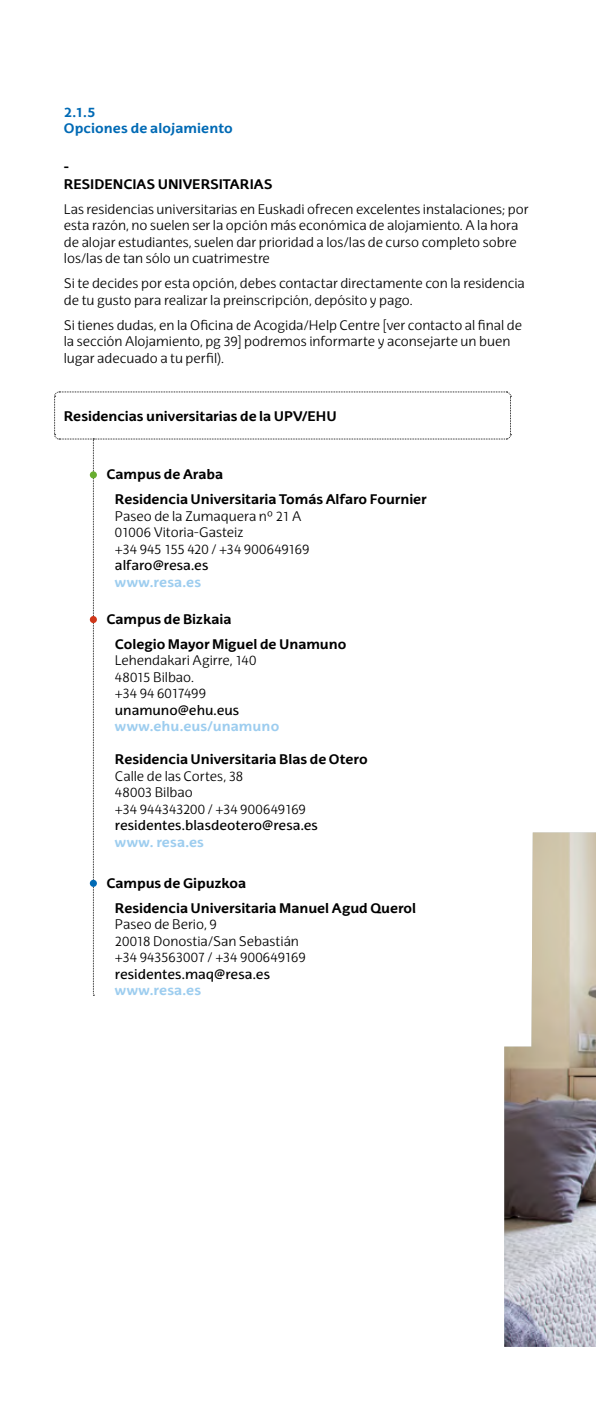
<style>
.page{position:relative;width:596px;height:1404px;background:#fff}
.page>*{position:absolute;margin:0;border:0;box-sizing:border-box;transform-origin:0 0}
.t1{font:300 13.5px/16.5px "EHU Sans";color:#000}
.t2{font:700 13.5px/25px "EHU Sans";letter-spacing:-.005em;color:#000}
.t3{font:13.5px "EHU Sans";color:#000}
.t4{font:700 13.5px "EHU Sans";letter-spacing:.01em;color:#9dcdef}
.t5{font:700 13.5px/16.5px "EHU Sans";letter-spacing:.005em;color:#006ab5}
</style>
<div class="page">
<img style="left:504px;top:832px;width:91px;height:514px">
<svg style="left:54px;top:391px;width:457px;height:604px"></svg>
<div style="left:90px;top:471px;width:7px;height:7px;background:#67ad2f;border-radius:50%"></div>
<div style="left:90px;top:616px;width:7px;height:7px;background:#cf3619;border-radius:50%"></div>
<div style="left:90px;top:879px;width:7px;height:7px;background:#006ab5;border-radius:50%"></div>
<p class="t5" style="left:64px;top:103px;width:170px">2.1.5<br>Opciones de alojamiento</p>
<p class="t2" style="left:64px;top:157px;width:210px;line-height:18px">-<br>RESIDENCIAS UNIVERSITARIAS</p>
<p class="t1" style="left:64px;top:201px;width:466px">Las residencias universitarias en Euskadi ofrecen excelentes instalaciones; por esta razón, no suelen ser la opción más económica de alojamiento. A la hora de alojar estudiantes, suelen dar prioridad a los/las de curso completo sobre los/las de tan sólo un cuatrimestre</p>
<p class="t1" style="left:64px;top:275px;width:462px">Si te decides por esta opción, debes contactar directamente con la residencia de tu gusto para realizar la preinscripción, depósito y pago.</p>
<p class="t1" style="left:64px;top:317px;width:459px">Si tienes dudas, en la Oficina de Acogida/Help Centre [ver contacto al final de la sección Alojamiento, pg 39] podremos informarte y aconsejarte un buen lugar adecuado a tu perfil).</p>
<p class="t2" style="left:64px;top:403px;width:274px">Residencias universitarias de la UPV/EHU</p>
<p class="t2" style="left:115px;top:461px;width:313px;text-indent:-9px">Campus de Araba<br>Residencia Universitaria Tomás Alfaro Fournier</p>
<p class="t1" style="left:115px;top:507px;width:196px">Paseo de la Zumaquera nº 21 A<br>01006 Vitoria-Gasteiz<br>+34 945 155 420 / +34 900649169</p>
<p class="t3" style="left:115px;top:557px;width:95px">alfaro@resa.es</p>
<p class="t4" style="left:115px;top:573px;width:88px">www.resa.es</p>
<p class="t2" style="left:115px;top:606px;width:233px;text-indent:-9px">Campus de Bizkaia<br>Colegio Mayor Miguel de Unamuno</p>
<p class="t1" style="left:115px;top:652px;width:143px">Lehendakari Agirre, 140<br>48015 Bilbao.<br>+34 94 6017499</p>
<p class="t3" style="left:115px;top:701px;width:126px">unamuno@ehu.eus</p>
<p class="t4" style="left:115px;top:718px;width:166px">www.ehu.eus/unamuno</p>
<p class="t2" style="left:115px;top:746px;width:254px">Residencia Universitaria Blas de Otero</p>
<p class="t1" style="left:115px;top:767px;width:192px">Calle de las Cortes, 38<br>48003 Bilbao<br>+34 944343200 / +34 900649169</p>
<p class="t3" style="left:115px;top:817px;width:204px">residentes.blasdeotero@resa.es</p>
<p class="t4" style="left:115px;top:833px;width:90px">www. resa.es</p>
<p class="t2" style="left:115px;top:870px;width:302px;text-indent:-9px">Campus de Gipuzkoa<br>Residencia Universitaria Manuel Agud Querol</p>
<p class="t1" style="left:115px;top:916px;width:192px">Paseo de Berio, 9<br>20018 Donostia/San Sebastián +34 943563007 / +34 900649169</p>
<p class="t3" style="left:115px;top:965px;width:156px">residentes.maq@resa.es</p>
<p class="t4" style="left:115px;top:981px;width:88px">www.resa.es</p>
</div>
